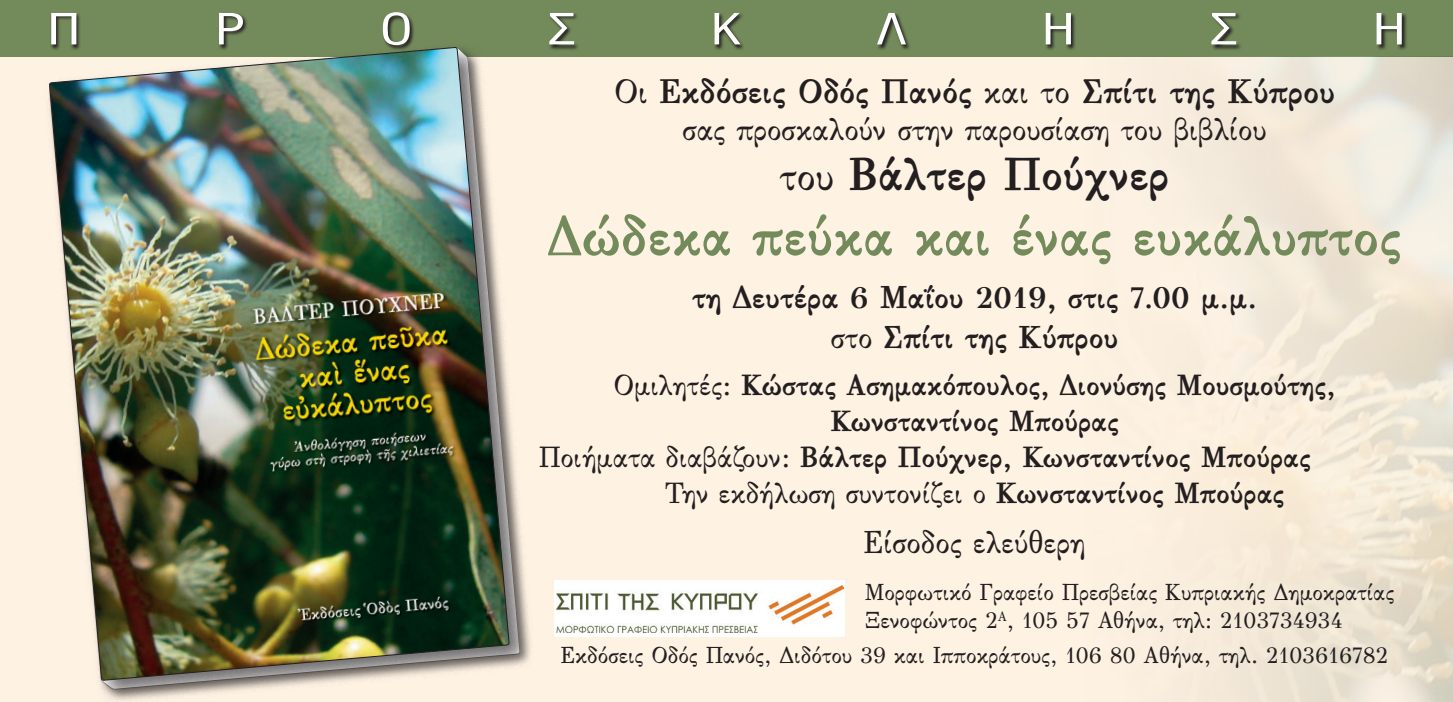
<style>
.page{position:relative;width:1453px;height:702px;background:#fff}
.page>*{position:absolute;margin:0;border:0;box-sizing:border-box;transform-origin:0 0}
.t1{font:700 57.5px "PF Didot Oldstyle Poly";color:#738a5b}
.t2{font:700 47.5px "PF Didot Oldstyle Poly";color:#231f20}
.t3{font:43px "UB Helvetica Cond";color:#fff;scale:1.33 1}
.t4{font:700 35px "PF Didot Oldstyle Poly";color:#231f20}
.t5{font:32.5px "PF Didot Oldstyle Poly";color:#231f20}
.t6{font:700 32.5px/40px "PF Didot Oldstyle Poly";color:#231f20;text-align:center}
.t7{font:700 30px "PF Didot Oldstyle Poly";color:#231f20}
.t8{font:30px "PF Didot Oldstyle Poly";color:#231f20}
.t9{font:23.75px/28.5px "PF Didot Oldstyle Poly";color:#231f20}
.s1{font-weight:400}
.s2{font-weight:400;font-size:42.5px}
.s3{font-family:"GFS Didot";font-size:30px}
.s4{font-weight:700}
.s5{font-family:"GFS Didot";font-size:22.5px}
</style>
<div class="page">
<div style="left:0;top:53px;width:1453px;height:649px;background:#fef2e3"></div>
<div style="left:0;top:0;width:1453px;height:57px;background:#738a5b"></div>
<svg style="left:51px;top:13px;width:1356px;height:37px"></svg>
<div style="left:44px;top:42px;width:491px;height:660px;background:#231f20;opacity:.65"></div>
<img style="left:49px;top:32px;width:460px;height:663px">
<div style="left:555px;top:580px;width:290px;height:57px;background:#fff"></div>
<img style="left:556px;top:585px;width:288px;height:47px">
<h3 class="t3" style="left:47px;top:6px;width:26px">Π</h3>
<h3 class="t3" style="left:215px;top:6px;width:24px">ρ</h3>
<h3 class="t3" style="left:380px;top:6px;width:26px">ό</h3>
<h3 class="t3" style="left:548px;top:6px;width:22px">σ</h3>
<h3 class="t3" style="left:711px;top:6px;width:24px">κ</h3>
<h3 class="t3" style="left:876px;top:6px;width:25px">λ</h3>
<h3 class="t3" style="left:1042px;top:6px;width:26px">η</h3>
<h3 class="t3" style="left:1210px;top:6px;width:22px">σ</h3>
<h3 class="t3" style="left:1373px;top:6px;width:26px">η</h3>
<h3 class="t4" style="left:614px;top:72px;width:722px"><span class="s1">Οι</span> Εκδόσεις Οδός Πανός <span class="s1">και το</span> Σπίτι της Κύπρου</h3>
<h3 class="t5" style="left:682px;top:112px;width:585px">σας προσκαλούν στην παρουσίαση του βιβλίου</h3>
<h2 class="t2" style="left:780px;top:148px;width:391px"><span class="s2">του</span> Βάλτερ Πούχνερ</h2>
<h1 class="t1" style="left:548px;top:205px;width:855px">Δώδεκα πεύκα και ένας ευκάλυπτος</h1>
<h3 class="t6" style="left:692px;top:277px;width:567px">τη Δευτέρα <span class="s3">6</span> Μαΐου <span class="s3">2019</span>, στις <span class="s3">7.00</span> μ.μ. <span class="s1">στο</span> Σπίτι της Κύπρου</h3>
<p class="t7" style="left:614px;top:369px;width:723px"><span class="s1">Ομιλητές:</span> Κώστας Ασημακόπουλος, Διονύσης Μουσμούτης,</p>
<p class="t7" style="left:830px;top:404px;width:290px">Κωνσταντίνος Μπούρας</p>
<p class="t7" style="left:539px;top:440px;width:773px"><span class="s1">Ποιήματα διαβάζουν:</span> Βάλτερ Πούχνερ, Κωνσταντίνος Μπούρας</p>
<p class="t8" style="left:665px;top:476px;width:621px">Την εκδήλωση συντονίζει ο <span class="s4">Κωνσταντίνος Μπούρας</span></p>
<h3 class="t5" style="left:864px;top:524px;width:223px">Είσοδος ελεύθερη</h3>
<p class="t9" style="left:865px;top:578px;width:531px">Μορφωτικό Γραφείο Πρεσβείας Κυπριακής Δημοκρατίας<br>Ξενοφώντος <span class="s5">2</span><sup>Α</sup>, <span class="s5">105 57</span> Αθήνα, τηλ: <span class="s5">2103734934</span></p>
<p class="t9" style="left:561px;top:641px;width:829px">Εκδόσεις Οδός Πανός, Διδότου <span class="s5">39</span> και Ιπποκράτους, <span class="s5">106 80</span> Αθήνα, τηλ. <span class="s5">2103616782</span></p>
</div>
